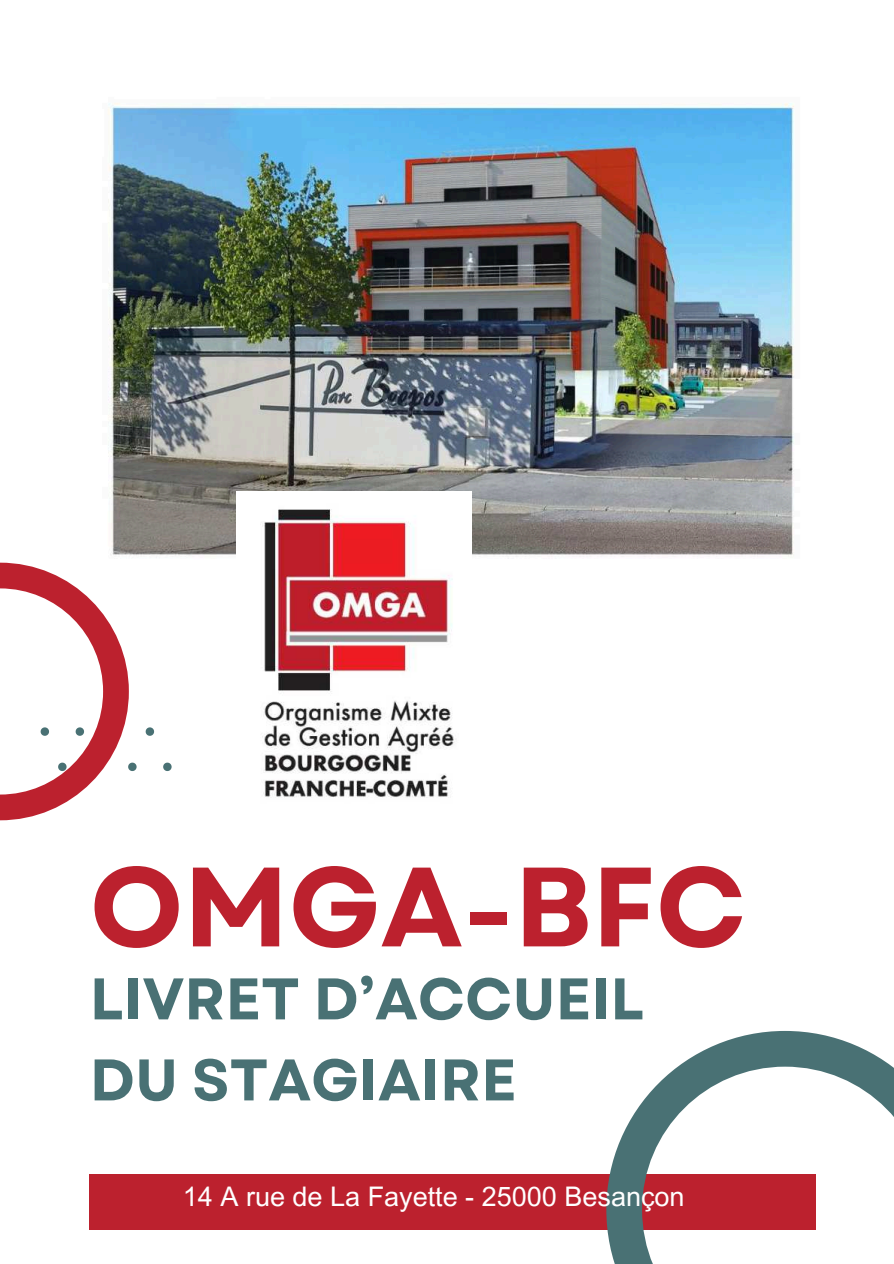
<style>
.page{position:relative;width:894px;height:1264px;background:#fff}
.page>*{position:absolute;margin:0;border:0;box-sizing:border-box;transform-origin:0 0}
.t1{font:700 112.5px "Garet";color:#bc212e}
.t2{font:700 58.5px/81px "Garet";color:#497174}
.t3{font:27px "Arial MT Pro";color:#fff}
</style>
<div class="page">
<div style="left:89px;top:1174px;width:726px;height:55px;background:#bc212e"></div>
<svg style="left:606px;top:1030px;width:287px;height:233px"></svg>
<svg style="left:146px;top:727px;width:8px;height:8px"></svg>
<svg style="left:163px;top:762px;width:8px;height:9px"></svg>
<img style="left:108px;top:103px;width:686px;height:456px">
<svg style="left:0;top:562px;width:136px;height:258px"></svg>
<img style="left:236px;top:491px;width:235px;height:307px">
<h1 class="t1" style="left:90px;top:837px;width:658px">OMGA-BFC</h1>
<h2 class="t2" style="left:90px;top:960px;width:555px">LIVRET D’ACCUEIL<br>DU STAGIAIRE</h2>
<p class="t3" style="left:183px;top:1180px;width:503px">14 A rue de La Fayette - 25000 Besançon</p>
</div>
